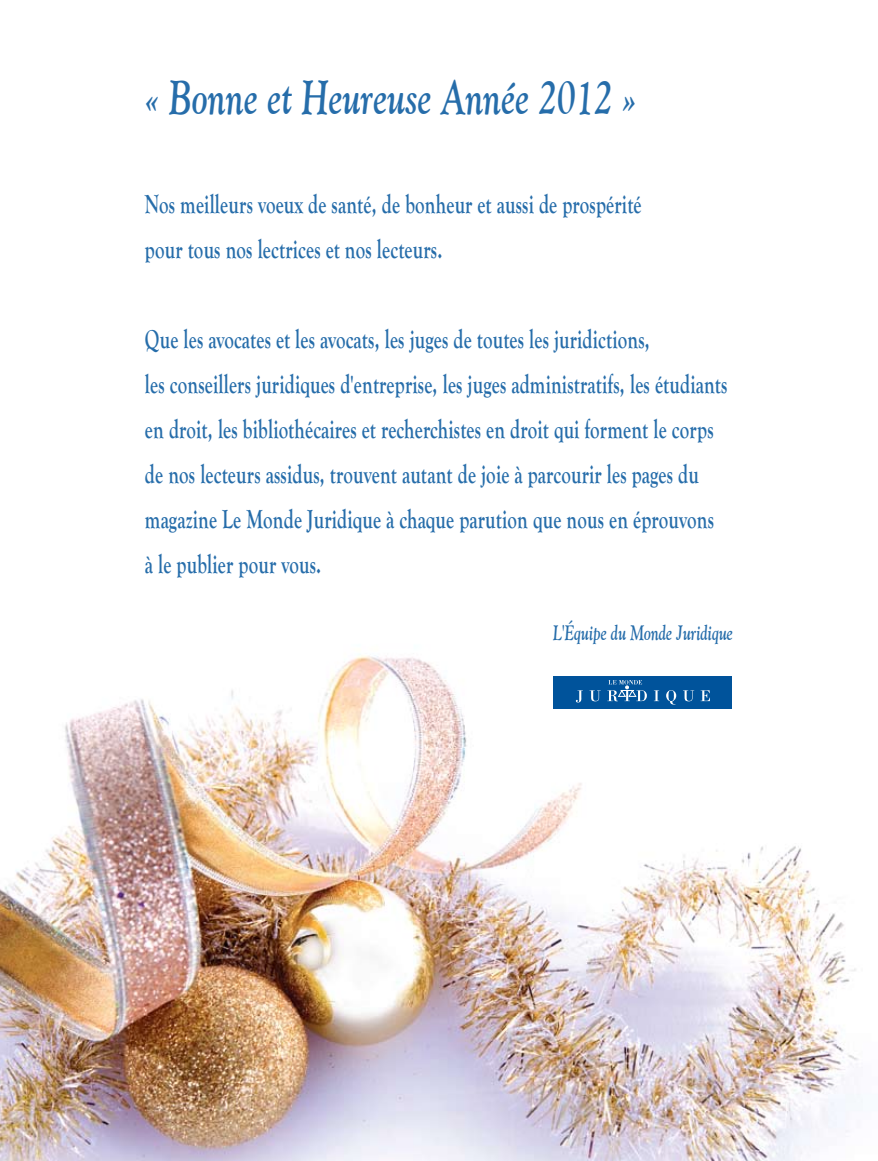
<style>
.page{position:relative;width:878px;height:1161px;background:#fff}
.page>*{position:absolute;margin:0;border:0;box-sizing:border-box;transform-origin:0 0}
.t1{font:italic 700 48px "Goudy Old Style BT";letter-spacing:.01em;color:#266daa;scale:.7 1}
.t2{font:700 27px/45px "Goudy Old Style T";letter-spacing:.01em;color:#266daa;scale:.7 1}
.t3{font:italic 700 21px "Goudy Old Style BT";letter-spacing:.01em;color:#266daa;scale:.7 1}
</style>
<div class="page">
<img style="left:0;top:655px;width:863px;height:506px">
<div style="left:554px;top:676px;width:178px;height:33px;background:#00539b"></div>
<svg style="left:576px;top:690px;width:7px;height:13px"></svg>
<svg style="left:589px;top:690px;width:11px;height:11px"></svg>
<svg style="left:654px;top:690px;width:5px;height:11px"></svg>
<svg style="left:666px;top:690px;width:10px;height:15px"></svg>
<svg style="left:683px;top:690px;width:11px;height:11px"></svg>
<svg style="left:700px;top:690px;width:10px;height:11px"></svg>
<svg style="left:607px;top:680px;width:40px;height:21px"></svg>
<h1 class="t1" style="left:145px;top:67px;width:704px">« Bonne et Heureuse Année 2012 »</h1>
<p class="t2" style="left:145px;top:182px;width:711px">Nos meilleurs voeux de santé, de bonheur et aussi de prospérité pour tous nos lectrices et nos lecteurs.</p>
<p class="t2" style="left:145px;top:317px;width:833px">Que les avocates et les avocats, les juges de toutes les juridictions,<br>les conseillers juridiques d'entreprise, les juges administratifs, les étudiants en droit, les bibliothécaires et recherchistes en droit qui forment le corps de nos lecteurs assidus, trouvent autant de joie à parcourir les pages du magazine Le Monde Juridique à chaque parution que nous en éprouvons à le publier pour vous.</p>
<p class="t3" style="left:553px;top:620px;width:258px">L'Équipe du Monde Juridique</p>
</div>
